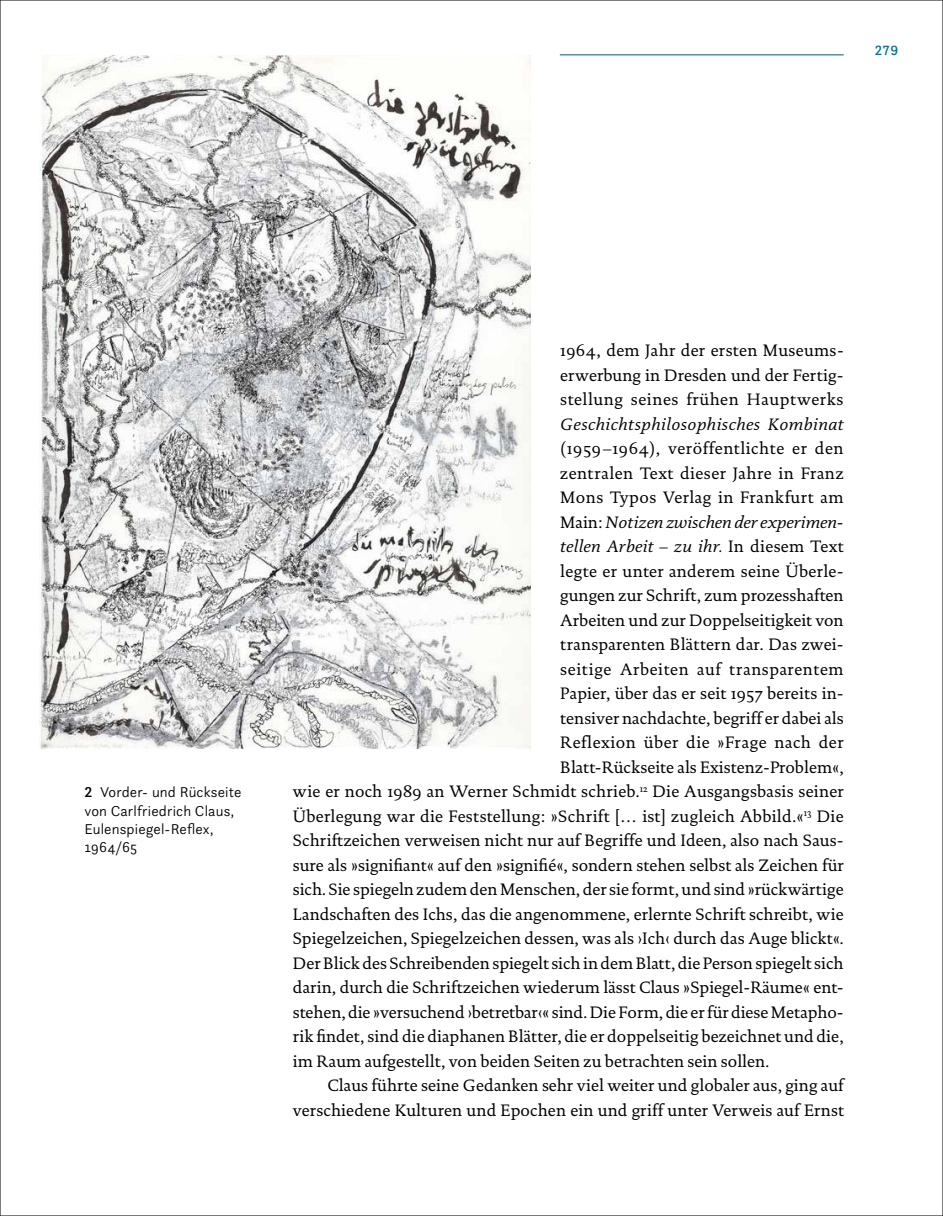
<style>
.page{position:relative;width:943px;height:1216px;background:#fff}
.page>*{position:absolute;margin:0;border:0;box-sizing:border-box;transform-origin:0 0}
.t1{font:16.8px/24.5px "DTL Documenta TOT";color:#000;text-align:justify}
.t2{font:italic 16.8px "DTL Documenta TOT";letter-spacing:.02em;color:#000}
.t3{font:16.8px "DTL Documenta TOT";letter-spacing:.03em;color:#000}
.t4{font:16.8px "DTL Documenta TOT";letter-spacing:.025em;color:#000}
.t5{font:italic 16.8px "DTL Documenta TOT";color:#000}
.t6{font:16.8px "DTL Documenta TOT";letter-spacing:.035em;color:#000}
.t7{font:300 14.88px/18.4px "Questa Sans";letter-spacing:.01em;color:#000}
.t8{font:500 14px "Questa Sans";color:#0c7492}
.s1{font-weight:500}
.s2{font-style:normal}
</style>
<div class="page">
<hr style="left:560px;top:55px;width:283px;height:1px;background:#00567f">
<img style="left:40px;top:55px;width:490px;height:693px">
<p class="t8" style="left:874px;top:41px;width:25px">279</p>
<p class="t7" style="left:84px;top:782px;width:159px"><span class="s1">2</span> Vorder- und Rückseite von Carlfriedrich Claus,<br>Eulenspiegel-Reflex,<br>1964/65</p>
<p class="t1" style="left:560px;top:338px;width:285px">1964, dem Jahr der ersten Museums&shy;erwerbung in Dresden und der Fertig&shy;stellung seines frühen Hauptwerks</p>
<p class="t2" style="left:560px;top:414px;width:285px">Geschichtsphilosophisches Kombinat</p>
<p class="t3" style="left:560px;top:438px;width:285px">(1959–1964), veröffentlichte er den</p>
<p class="t4" style="left:560px;top:463px;width:285px">zentralen Text dieser Jahre in Franz</p>
<p class="t4" style="left:560px;top:487px;width:285px">Mons Typos Verlag in Frankfurt am</p>
<p class="t5" style="left:560px;top:512px;width:285px"><span class="s2">Main:</span> Notizen zwischen der experimen-</p>
<p class="t2" style="left:560px;top:536px;width:285px">tellen Arbeit – zu ihr. <span class="s2">In diesem Text</span></p>
<p class="t1" style="left:560px;top:558px;width:285px">legte er unter anderem seine Überle-</p>
<p class="t1" style="left:560px;top:583px;width:285px">gungen zur Schrift, zum prozesshaften</p>
<p class="t1" style="left:560px;top:607px;width:285px">Arbeiten und zur Doppelseitigkeit von</p>
<p class="t1" style="left:560px;top:632px;width:285px">transparenten Blättern dar. Das zwei-</p>
<p class="t6" style="left:560px;top:659px;width:285px">seitige Arbeiten auf transparentem</p>
<p class="t1" style="left:560px;top:681px;width:285px">Papier, über das er seit 1957 bereits in-</p>
<p class="t1" style="left:560px;top:705px;width:285px">tensiver nachdachte, begriff er dabei als</p>
<p class="t3" style="left:560px;top:732px;width:285px">Reflexion über die »Frage nach der</p>
<p class="t1" style="left:560px;top:754px;width:285px">Blatt-Rückseite als Existenz-Problem«,</p>
<p class="t1" style="left:293px;top:779px;width:552px">wie er noch 1989 an Werner Schmidt schrieb.<sup>12</sup> Die Ausgangsbasis seiner</p>
<p class="t1" style="left:293px;top:803px;width:552px">Überlegung war die Feststellung: »Schrift [… ist] zugleich Abbild.«<sup>13</sup> Die</p>
<p class="t1" style="left:293px;top:828px;width:552px">Schriftzeichen verweisen nicht nur auf Begriffe und Ideen, also nach Saus-</p>
<p class="t1" style="left:293px;top:852px;width:552px">sure als »signifiant« auf den »signifié«, sondern stehen selbst als Zeichen für</p>
<p class="t1" style="left:293px;top:877px;width:552px">sich. Sie spiegeln zudem den Menschen, der sie formt, und sind »rückwärtige</p>
<p class="t1" style="left:293px;top:901px;width:552px">Landschaften des Ichs, das die angenommene, erlernte Schrift schreibt, wie</p>
<p class="t1" style="left:293px;top:926px;width:552px">Spiegelzeichen, Spiegelzeichen dessen, was als ›Ich‹ durch das Auge blickt«.</p>
<p class="t1" style="left:293px;top:950px;width:552px">Der Blick des Schreibenden spiegelt sich in dem Blatt, die Person spiegelt sich</p>
<p class="t1" style="left:293px;top:975px;width:552px">darin, durch die Schriftzeichen wiederum lässt Claus »Spiegel-Räume« ent-</p>
<p class="t1" style="left:293px;top:999px;width:552px">stehen, die »versuchend ›betretbar‹« sind. Die Form, die er für diese Metapho-</p>
<p class="t1" style="left:293px;top:1024px;width:552px">rik findet, sind die diaphanen Blätter, die er doppelseitig bezeichnet und die,</p>
<p class="t1" style="left:293px;top:1048px;width:478px">im Raum aufgestellt, von beiden Seiten zu betrachten sein sollen.</p>
<p class="t1" style="left:327px;top:1073px;width:517px">Claus führte seine Gedanken sehr viel weiter und globaler aus, ging auf</p>
<p class="t1" style="left:293px;top:1097px;width:552px">verschiedene Kulturen und Epochen ein und griff unter Verweis auf Ernst</p>
</div>
